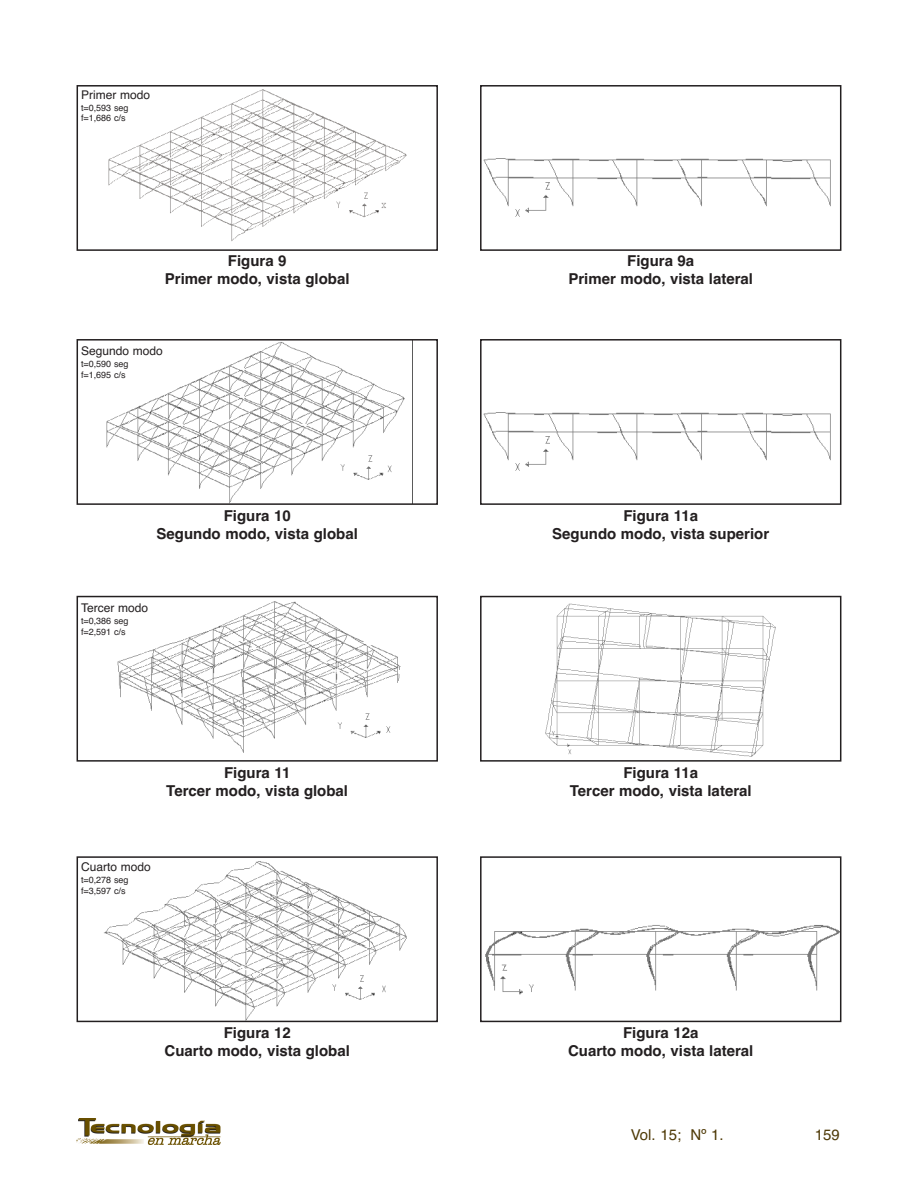
<style>
.page{position:relative;width:918px;height:1188px;background:#fff}
.page>*{position:absolute;margin:0;border:0;box-sizing:border-box;transform-origin:0 0}
.t1{font:700 15px/18px "Helvetica";color:#231f20;text-align:center}
.t2{font:15px "Helvetica";color:#4f3a07}
.t3{font:12px "Helvetica";color:#231f20}
.t4{font:9px/10.8px "Helvetica";color:#231f20}
</style>
<div class="page">
<img style="left:77px;top:1118px;width:143px;height:27px">
<img style="left:108px;top:89px;width:299px;height:153px">
<div style="left:77px;top:85px;width:361px;height:166px;border:2px solid #231f20"></div>
<img style="left:483px;top:158px;width:348px;height:59px">
<div style="left:480px;top:85px;width:361px;height:166px;border:2px solid #231f20"></div>
<img style="left:106px;top:342px;width:299px;height:160px">
<div style="left:77px;top:339px;width:361px;height:166px;border:2px solid #231f20"></div>
<img style="left:483px;top:412px;width:348px;height:59px">
<div style="left:480px;top:339px;width:361px;height:166px;border:2px solid #231f20"></div>
<img style="left:117px;top:601px;width:284px;height:152px">
<div style="left:77px;top:596px;width:361px;height:166px;border:2px solid #231f20"></div>
<img style="left:545px;top:603px;width:231px;height:154px">
<div style="left:480px;top:596px;width:361px;height:166px;border:2px solid #231f20"></div>
<img style="left:104px;top:861px;width:303px;height:158px">
<div style="left:77px;top:856px;width:361px;height:166px;border:2px solid #231f20"></div>
<img style="left:485px;top:925px;width:353px;height:70px">
<div style="left:480px;top:856px;width:361px;height:166px;border:2px solid #231f20"></div>
<p class="t3" style="left:81px;top:87px;width:71px">Primer modo</p>
<p class="t4" style="left:81px;top:102px;width:49px">t=0,593 seg f=1,686 c/s</p>
<p class="t1" style="left:165px;top:252px;width:186px">Figura 9<br>Primer modo, vista global</p>
<p class="t3" style="left:81px;top:344px;width:83px">Segundo modo</p>
<p class="t4" style="left:81px;top:359px;width:49px">t=0,590 seg f=1,695 c/s</p>
<p class="t1" style="left:157px;top:507px;width:203px">Figura 10<br>Segundo modo, vista global</p>
<p class="t3" style="left:81px;top:601px;width:69px">Tercer modo</p>
<p class="t4" style="left:81px;top:616px;width:49px">t=0,386 seg f=2,591 c/s</p>
<p class="t1" style="left:166px;top:763px;width:183px">Figura 11<br>Tercer modo, vista global</p>
<p class="t3" style="left:81px;top:860px;width:71px">Cuarto modo</p>
<p class="t4" style="left:81px;top:875px;width:49px">t=0,278 seg f=3,597 c/s</p>
<p class="t1" style="left:165px;top:1024px;width:187px">Figura 12<br>Cuarto modo, vista global</p>
<p class="t1" style="left:568px;top:252px;width:186px">Figura 9a<br>Primer modo, vista lateral</p>
<p class="t1" style="left:552px;top:507px;width:219px">Figura 11a<br>Segundo modo, vista superior</p>
<p class="t1" style="left:570px;top:763px;width:183px">Figura 11a<br>Tercer modo, vista lateral</p>
<p class="t1" style="left:568px;top:1024px;width:187px">Figura 12a<br>Cuarto modo, vista lateral</p>
<p class="t2" style="left:631px;top:1126px;width:95px">Vol. 15; Nº 1.</p>
<p class="t2" style="left:815px;top:1126px;width:27px">159</p>
</div>
